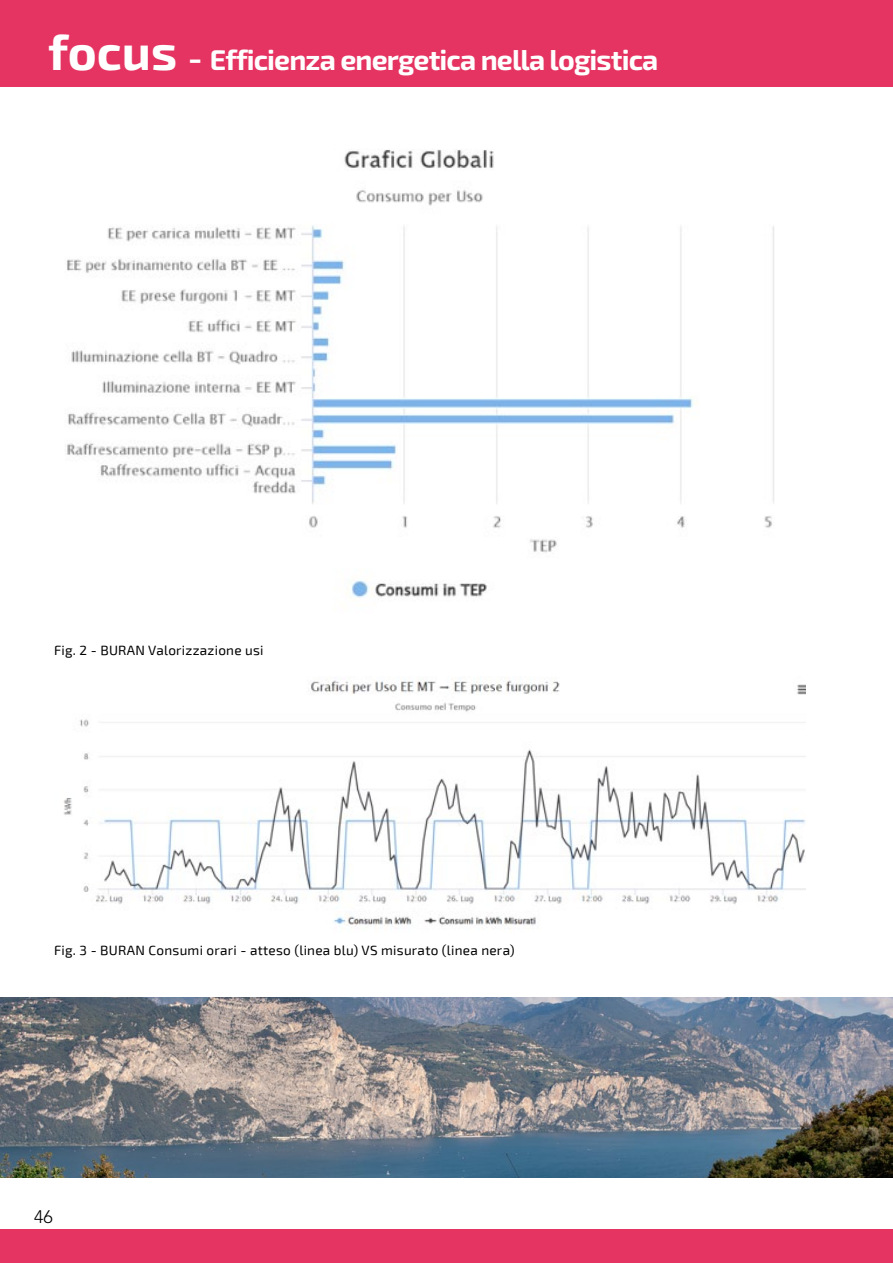
<style>
.page{position:relative;width:893px;height:1263px;background:#fff}
.page>*{position:absolute;margin:0;border:0;box-sizing:border-box;transform-origin:0 0}
.t1{font:700 28.5px "Exo 2";letter-spacing:-.03em;color:#fff}
.t2{font:300 18px "Avenir LT Std";color:#000}
.t3{font:13.5px "Exo 2";letter-spacing:.02em;color:#000}
.s1{font-size:49.5px}
.s2{font-size:34.5px}
</style>
<div class="page">
<div style="left:0;top:0;width:893px;height:86px;background:#e53461"></div>
<div style="left:0;top:1229px;width:893px;height:34px;background:#e53461"></div>
<img style="left:66px;top:150px;width:708px;height:448px">
<img style="left:63px;top:676px;width:742px;height:253px">
<img style="left:0;top:997px;width:893px;height:181px">
<h1 class="t1" style="left:48px;top:43px;width:612px"><span class="s1">focus</span> <span class="s2">-</span> Efficienza energetica nella logistica</h1>
<p class="t3" style="left:54px;top:641px;width:211px">Fig. 2 - BURAN Valorizzazione usi</p>
<p class="t3" style="left:54px;top:942px;width:462px">Fig. 3 - BURAN Consumi orari - atteso (linea blu) VS misurato (linea nera)</p>
<h2 class="t2" style="left:34px;top:1206px;width:20px">46</h2>
</div>
